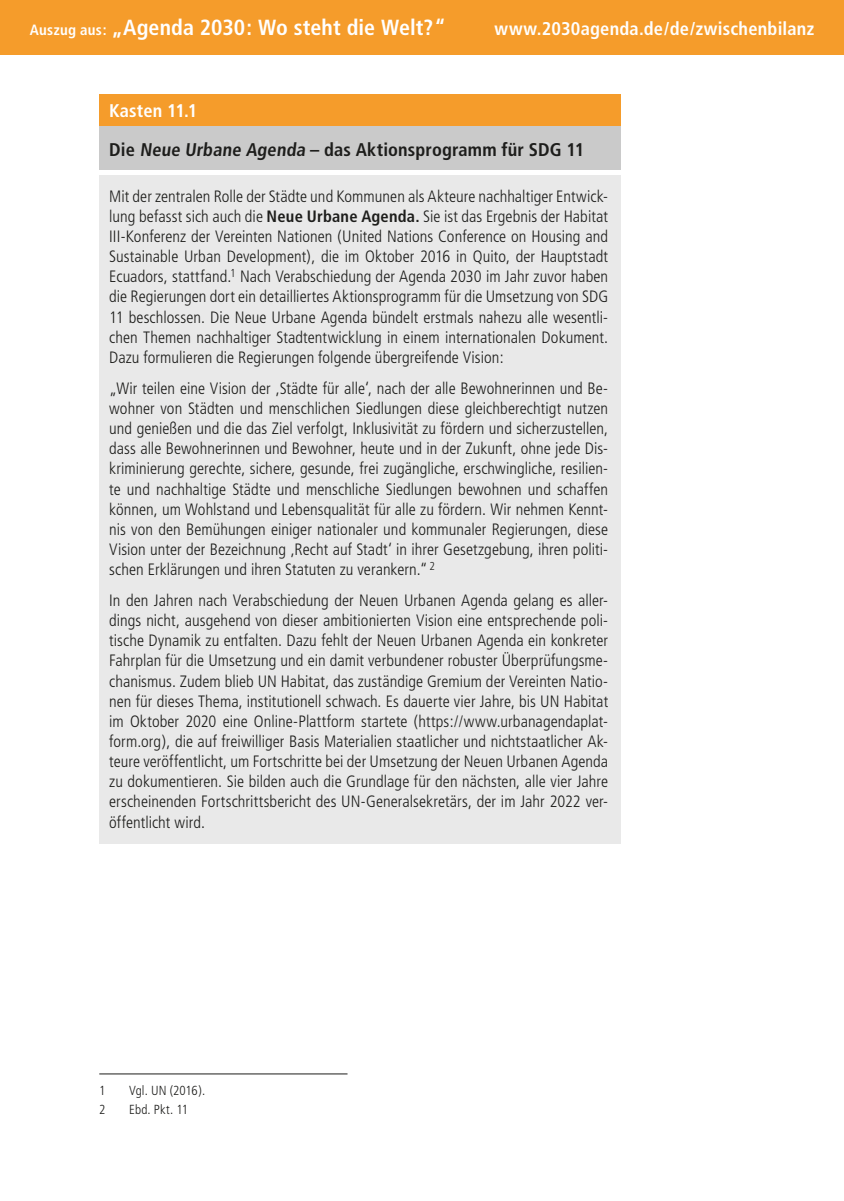
<style>
.page{position:relative;width:844px;height:1201px;background:#fff}
.page>*{position:absolute;margin:0;border:0;box-sizing:border-box;transform-origin:0 0}
.t1{font:700 condensed 21.88px "Frutiger";letter-spacing:.005em;color:#fff}
.t2{font:700 condensed 18.38px "Frutiger";letter-spacing:.01em;color:#1d1d1b}
.t3{font:700 condensed 18.38px "Frutiger";letter-spacing:.01em;color:#fff}
.t4{font:300 condensed 16.45px/20.1px "Frutiger";letter-spacing:.005em;color:#1d1d1b;text-align:justify}
.t5{font:300 condensed 13.12px "Frutiger";letter-spacing:.01em;color:#1d1d1b}
.s1{font-size:14.88px}
.s2{font-weight:700}
</style>
<div class="page">
<div style="left:0;top:0;width:843px;height:55px;background:#f59c2b"></div>
<div style="left:99px;top:94px;width:521px;height:32px;background:#f59c2b"></div>
<div style="left:99px;top:126px;width:521px;height:44px;background:#cacaca"></div>
<div style="left:99px;top:175px;width:521px;height:668px;background:#e9e9e9"></div>
<hr style="left:99px;top:1073px;width:248px;height:1px;background:#1d1d1b">
<h1 class="t1" style="left:30px;top:14px;width:417px"><span class="s1">Auszug aus:</span> „Agenda 2030: Wo steht die Welt?“</h1>
<p class="t3" style="left:494px;top:18px;width:321px">www.2030agenda.de/de/zwischenbilanz</p>
<p class="t3" style="left:109px;top:100px;width:90px">Kasten 11.1</p>
<p class="t2" style="left:109px;top:138px;width:476px">Die Neue Urbane Agenda – das Aktionsprogramm für SDG 11</p>
<p class="t4" style="left:109px;top:186px;width:500px">Mit der zentralen Rolle der Städte und Kommunen als Akteure nachhaltiger Entwick&shy;lung befasst sich auch die <span class="s2">Neue Urbane Agenda.</span> Sie ist das Ergebnis der Habitat III-Konferenz der Vereinten Nationen (United Nations Conference on Housing and Sustainable Urban Development), die im Oktober 2016 in Quito, der Hauptstadt Ecuadors, stattfand.<sup>1</sup> Nach Verabschiedung der Agenda 2030 im Jahr zuvor haben die Regierungen dort ein detailliertes Aktionsprogramm für die Umsetzung von SDG 11 beschlossen. Die Neue Urbane Agenda bündelt erstmals nahezu alle wesentli&shy;chen Themen nachhaltiger Stadtentwicklung in einem internationalen Dokument.<br>Dazu formulieren die Regierungen folgende übergreifende Vision:</p>
<p class="t4" style="left:109px;top:378px;width:500px">„Wir teilen eine Vision der ‚Städte für alle‘, nach der alle Bewohnerinnen und Be&shy;wohner von Städten und menschlichen Siedlungen diese gleichberechtigt nutzen und genießen und die das Ziel verfolgt, Inklusivität zu fördern und sicherzustellen, dass alle Bewohnerinnen und Bewohner, heute und in der Zukunft, ohne jede Dis&shy;kriminierung gerechte, sichere, gesunde, frei zugängliche, erschwingliche, resilien&shy;te und nachhaltige Städte und menschliche Siedlungen bewohnen und schaffen können, um Wohlstand und Lebensqualität für alle zu fördern. Wir nehmen Kennt&shy;nis von den Bemühungen einiger nationaler und kommunaler Regierungen, diese Vision unter der Bezeichnung ‚Recht auf Stadt‘ in ihrer Gesetzgebung, ihren politi&shy;schen Erklärungen und ihren Statuten zu verankern.“ <sup>2</sup></p>
<p class="t4" style="left:109px;top:590px;width:500px">In den Jahren nach Verabschiedung der Neuen Urbanen Agenda gelang es aller&shy;dings nicht, ausgehend von dieser ambitionierten Vision eine entsprechende poli&shy;tische Dynamik zu entfalten. Dazu fehlt der Neuen Urbanen Agenda ein konkreter Fahrplan für die Umsetzung und ein damit verbundener robuster Überprüfungsme&shy;chanismus. Zudem blieb UN Habitat, das zuständige Gremium der Vereinten Natio&shy;nen für dieses Thema, institutionell schwach. Es dauerte vier Jahre, bis UN Habitat im Oktober 2020 eine Online-Plattform startete (https://www.urbanagendaplat&shy;form.org), die auf freiwilliger Basis Materialien staatlicher und nichtstaatlicher Ak&shy;teure veröffentlicht, um Fortschritte bei der Umsetzung der Neuen Urbanen Agenda zu dokumentieren. Sie bilden auch die Grundlage für den nächsten, alle vier Jahre erscheinenden Fortschrittsbericht des UN-Generalsekretärs, der im Jahr 2022 ver&shy;öffentlicht wird.</p>
<p class="t5" style="left:99px;top:1082px;width:8px">1</p>
<p class="t5" style="left:129px;top:1082px;width:78px">Vgl. UN (2016).</p>
<p class="t5" style="left:99px;top:1101px;width:8px">2</p>
<p class="t5" style="left:129px;top:1101px;width:60px">Ebd. Pkt. 11</p>
</div>
